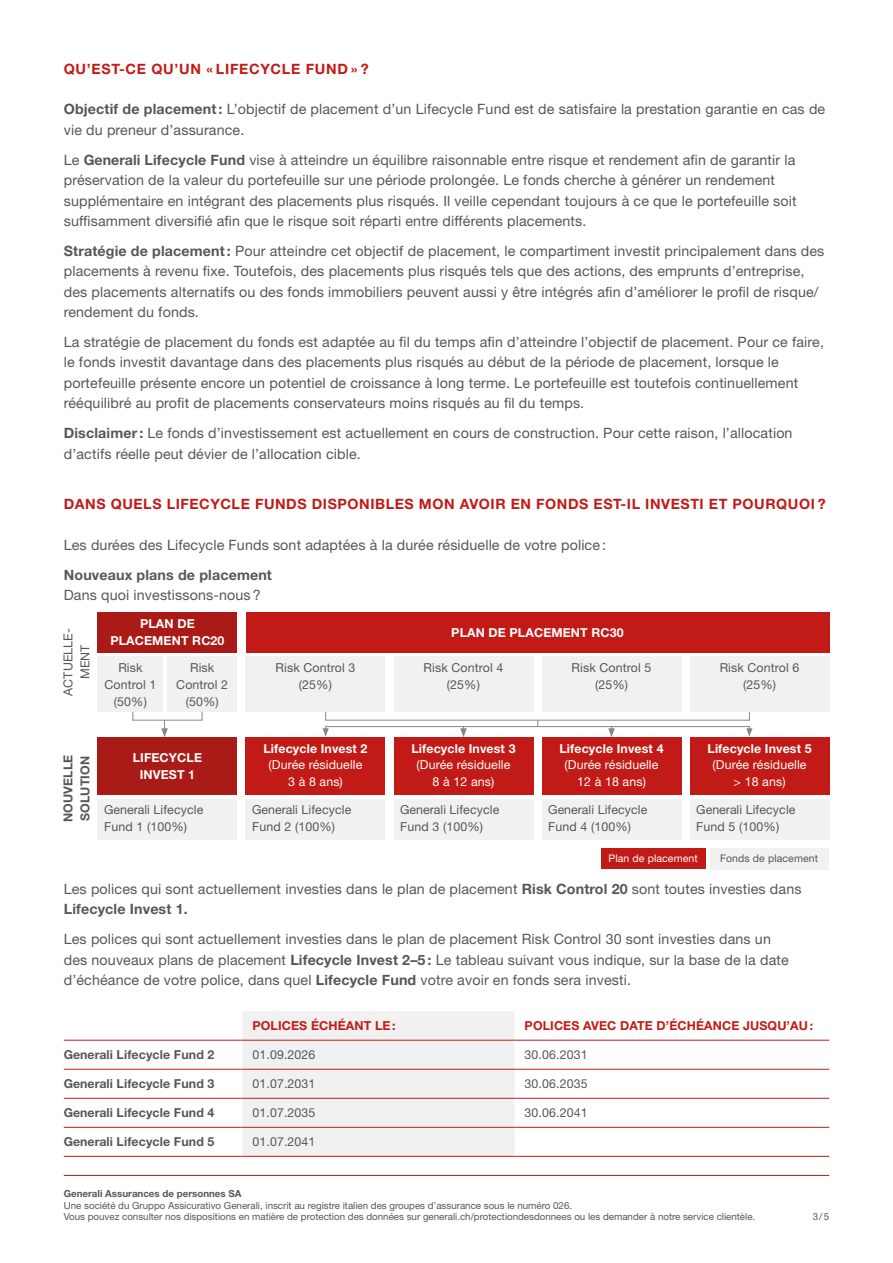
<style>
.page{position:relative;width:893px;height:1263px;background:#fff}
.page>*{position:absolute;margin:0;border:0;box-sizing:border-box;transform-origin:0 0}
.t1{font:14.25px/20.2px "Helvetica Neue LT Std";letter-spacing:.01em;color:#575757}
.t2{font:700 14.25px "Helvetica Neue LT Std";letter-spacing:.04em;color:#c21b17}
.t3{font:700 14.25px "Helvetica Neue LT Std";letter-spacing:.01em;color:#575757}
.t4{font:12.3px/17px "Helvetica Neue LT Std";letter-spacing:.01em;color:#575757;text-align:center}
.t5{font:700 12.3px/17px "Helvetica Neue LT Std";letter-spacing:.01em;color:#fff;text-align:center}
.t6{font:700 12.3px/17px "Helvetica Neue LT Std";letter-spacing:.01em;color:#575757}
.t7{font:12.3px/17px "Helvetica Neue LT Std";letter-spacing:.01em;color:#fff;text-align:center}
.t8{font:700 12.3px "Helvetica Neue LT Std";letter-spacing:.01em;color:#c21b17}
.t9{font:10.5px "Helvetica Neue LT Std";letter-spacing:.01em;color:#575757}
.t10{font:10.5px "Helvetica Neue LT Std";letter-spacing:.01em;color:#fff}
.t11{font:9.75px/11.7px "Helvetica Neue LT Std";color:#575757}
.t12{font:700 9.75px "Helvetica Neue LT Std";color:#575757}
.s1{font-weight:700}
</style>
<div class="page">
<hr style="left:64px;top:1175px;width:765px;height:1px;background:#c21b17">
<div style="left:242px;top:1011px;width:272px;height:145px;background:#f1f1f1"></div>
<hr style="left:64px;top:1156px;width:178px;height:1px;background:#c21b17">
<hr style="left:242px;top:1156px;width:272px;height:1px;background:#c21b17">
<hr style="left:514px;top:1156px;width:315px;height:1px;background:#c21b17">
<hr style="left:64px;top:1040px;width:178px;height:1px;background:#c21b17">
<hr style="left:64px;top:1069px;width:178px;height:1px;background:#c21b17">
<hr style="left:64px;top:1098px;width:178px;height:1px;background:#c21b17">
<hr style="left:242px;top:1040px;width:272px;height:1px;background:#c21b17">
<hr style="left:242px;top:1069px;width:272px;height:1px;background:#c21b17">
<hr style="left:242px;top:1098px;width:272px;height:1px;background:#c21b17">
<hr style="left:514px;top:1040px;width:315px;height:1px;background:#c21b17">
<hr style="left:514px;top:1069px;width:315px;height:1px;background:#c21b17">
<hr style="left:514px;top:1098px;width:315px;height:1px;background:#c21b17">
<hr style="left:64px;top:1127px;width:178px;height:1px;background:#c21b17">
<hr style="left:242px;top:1127px;width:272px;height:1px;background:#c21b17">
<hr style="left:514px;top:1127px;width:315px;height:1px;background:#c21b17">
<div style="left:98px;top:612px;width:139px;height:40px;background:#aa1b17"></div>
<div style="left:98px;top:737px;width:139px;height:58px;background:#aa1b17"></div>
<div style="left:98px;top:799px;width:139px;height:40px;background:#f1f1f1"></div>
<div style="left:246px;top:737px;width:139px;height:58px;background:#c21b17"></div>
<div style="left:246px;top:799px;width:139px;height:40px;background:#f1f1f1"></div>
<div style="left:394px;top:737px;width:139px;height:58px;background:#c21b17"></div>
<div style="left:394px;top:799px;width:139px;height:40px;background:#f1f1f1"></div>
<div style="left:542px;top:737px;width:139px;height:58px;background:#c21b17"></div>
<div style="left:542px;top:799px;width:139px;height:40px;background:#f1f1f1"></div>
<div style="left:690px;top:737px;width:139px;height:58px;background:#c21b17"></div>
<div style="left:690px;top:799px;width:139px;height:40px;background:#f1f1f1"></div>
<div style="left:98px;top:656px;width:65px;height:56px;background:#f1f1f1"></div>
<div style="left:167px;top:656px;width:70px;height:56px;background:#f1f1f1"></div>
<div style="left:246px;top:656px;width:139px;height:56px;background:#f1f1f1"></div>
<div style="left:394px;top:656px;width:139px;height:56px;background:#f1f1f1"></div>
<div style="left:542px;top:656px;width:139px;height:56px;background:#f1f1f1"></div>
<div style="left:690px;top:656px;width:139px;height:56px;background:#f1f1f1"></div>
<div style="left:246px;top:612px;width:583px;height:40px;background:#c21b17"></div>
<div style="left:601px;top:848px;width:104px;height:20px;background:#c21b17"></div>
<div style="left:710px;top:848px;width:118px;height:21px;background:#f1f1f1"></div>
<div style="left:325px;top:726px;width:425px;height:5px;border:1px solid #878787"></div>
<svg style="left:746px;top:728px;width:6px;height:9px"></svg>
<svg style="left:323px;top:728px;width:6px;height:9px"></svg>
<svg style="left:132px;top:712px;width:70px;height:25px"></svg>
<svg style="left:460px;top:726px;width:7px;height:11px"></svg>
<svg style="left:608px;top:726px;width:7px;height:11px"></svg>
<p class="t2" style="left:64px;top:60px;width:306px">QU’EST-CE QU’UN « LIFECYCLE FUND » ?</p>
<p class="t1" style="left:64px;top:99px;width:763px"><span class="s1">Objectif de placement:</span> L’objectif de placement d’un Lifecycle Fund est de satisfaire la prestation garantie en cas de vie du preneur d’assurance.</p>
<p class="t1" style="left:64px;top:150px;width:734px">Le <span class="s1">Generali Lifecycle Fund</span> vise à atteindre un équilibre raisonnable entre risque et rendement afin de garantir la préservation de la valeur du portefeuille sur une période prolongée. Le fonds cherche à générer un rendement supplémentaire en intégrant des placements plus risqués. Il veille cependant toujours à ce que le portefeuille soit suffisamment diversifié afin que le risque soit réparti entre différents placements.</p>
<p class="t1" style="left:64px;top:241px;width:762px"><span class="s1">Stratégie de placement:</span> Pour atteindre cet objectif de placement, le compartiment investit principalement dans des placements à revenu fixe. Toutefois, des placements plus risqués tels que des actions, des emprunts d’entreprise, des placements alternatifs ou des fonds immobiliers peuvent aussi y être intégrés afin d’améliorer le profil de risque/ rendement du fonds.</p>
<p class="t1" style="left:64px;top:332px;width:762px">La stratégie de placement du fonds est adaptée au fil du temps afin d’atteindre l’objectif de placement. Pour ce faire, le fonds investit davantage dans des placements plus risqués au début de la période de placement, lorsque le portefeuille présente encore un potentiel de croissance à long terme. Le portefeuille est toutefois continuellement rééquilibré au profit de placements conservateurs moins risqués au fil du temps.</p>
<p class="t1" style="left:64px;top:423px;width:730px"><span class="s1">Disclaimer:</span> Le fonds d’investissement est actuellement en cours de construction. Pour cette raison, l’allocation d’actifs réelle peut dévier de l’allocation cible.</p>
<p class="t2" style="left:64px;top:495px;width:763px">DANS QUELS LIFECYCLE FUNDS DISPONIBLES MON AVOIR EN FONDS EST-IL INVESTI ET POURQUOI ?</p>
<p class="t1" style="left:64px;top:534px;width:544px">Les durées des Lifecycle Funds sont adaptées à la durée résiduelle de votre police :</p>
<p class="t3" style="left:64px;top:566px;width:210px">Nouveaux plans de placement</p>
<p class="t1" style="left:64px;top:585px;width:198px">Dans quoi investissons-nous ?</p>
<p class="t4" style="left:60px;top:696px;width:69px;rotate:-90deg">ACTUELLE-<br>MENT</p>
<p class="t5" style="left:110px;top:615px;width:116px">PLAN DE<br>PLACEMENT RC20</p>
<p class="t5" style="left:451px;top:623px;width:174px">PLAN DE PLACEMENT RC30</p>
<p class="t4" style="left:105px;top:659px;width:53px">Risk<br>Control 1 (50%)</p>
<p class="t4" style="left:176px;top:659px;width:53px">Risk<br>Control 2 (50%)</p>
<p class="t4" style="left:276px;top:659px;width:81px">Risk Control 3 (25%)</p>
<p class="t4" style="left:424px;top:659px;width:81px">Risk Control 4 (25%)</p>
<p class="t4" style="left:572px;top:659px;width:81px">Risk Control 5 (25%)</p>
<p class="t4" style="left:720px;top:659px;width:81px">Risk Control 6 (25%)</p>
<p class="t6" style="left:59px;top:822px;width:69px;rotate:-90deg">NOUVELLE<br>SOLUTION</p>
<p class="t5" style="left:133px;top:749px;width:71px">LIFECYCLE<br>INVEST 1</p>
<p class="t4" style="left:104px;top:801px;width:101px;text-align:left">Generali Lifecycle<br>Fund 1 (100%)</p>
<p class="t5" style="left:263px;top:739px;width:106px">Lifecycle Invest 2</p>
<p class="t7" style="left:269px;top:756px;width:95px">(Durée résiduelle<br>3 à 8 ans)</p>
<p class="t4" style="left:252px;top:801px;width:101px;text-align:left">Generali Lifecycle<br>Fund 2 (100%)</p>
<p class="t5" style="left:411px;top:739px;width:106px">Lifecycle Invest 3</p>
<p class="t7" style="left:417px;top:756px;width:95px">(Durée résiduelle<br>8 à 12 ans)</p>
<p class="t4" style="left:400px;top:801px;width:101px;text-align:left">Generali Lifecycle<br>Fund 3 (100%)</p>
<p class="t5" style="left:559px;top:739px;width:106px">Lifecycle Invest 4</p>
<p class="t7" style="left:565px;top:756px;width:95px">(Durée résiduelle<br>12 à 18 ans)</p>
<p class="t4" style="left:548px;top:801px;width:101px;text-align:left">Generali Lifecycle<br>Fund 4 (100%)</p>
<p class="t5" style="left:707px;top:739px;width:106px">Lifecycle Invest 5</p>
<p class="t7" style="left:713px;top:756px;width:95px">(Durée résiduelle &gt; 18 ans)</p>
<p class="t4" style="left:696px;top:801px;width:101px;text-align:left">Generali Lifecycle<br>Fund 5 (100%)</p>
<p class="t10" style="left:608px;top:852px;width:91px">Plan de placement</p>
<p class="t9" style="left:720px;top:852px;width:100px">Fonds de placement</p>
<p class="t1" style="left:64px;top:878px;width:739px">Les polices qui sont actuellement investies dans le plan de placement <span class="s1">Risk Control 20</span> sont toutes investies dans<br><span class="s1">Lifecycle Invest 1.</span></p>
<p class="t1" style="left:64px;top:929px;width:726px">Les polices qui sont actuellement investies dans le plan de placement Risk Control 30 sont investies dans un des nouveaux plans de placement <span class="s1">Lifecycle Invest 2–5 :</span> Le tableau suivant vous indique, sur la base de la date d’échéance de votre police, dans quel <span class="s1">Lifecycle Fund</span> votre avoir en fonds sera investi.</p>
<p class="t8" style="left:252px;top:1018px;width:145px">POLICES ÉCHÉANT LE:</p>
<p class="t8" style="left:525px;top:1018px;width:290px">POLICES AVEC DATE D’ÉCHÉANCE JUSQU’AU:</p>
<p class="t6" style="left:64px;top:1046px;width:152px">Generali Lifecycle Fund 2</p>
<p class="t4" style="left:252px;top:1046px;width:65px">01.09.2026</p>
<p class="t4" style="left:525px;top:1046px;width:65px">30.06.2031</p>
<p class="t6" style="left:64px;top:1075px;width:152px">Generali Lifecycle Fund 3</p>
<p class="t4" style="left:252px;top:1075px;width:65px">01.07.2031</p>
<p class="t4" style="left:525px;top:1075px;width:65px">30.06.2035</p>
<p class="t6" style="left:64px;top:1104px;width:152px">Generali Lifecycle Fund 4</p>
<p class="t4" style="left:252px;top:1104px;width:65px">01.07.2035</p>
<p class="t4" style="left:525px;top:1104px;width:65px">30.06.2041</p>
<p class="t6" style="left:64px;top:1133px;width:152px">Generali Lifecycle Fund 5</p>
<p class="t4" style="left:252px;top:1133px;width:65px">01.07.2041</p>
<p class="t12" style="left:64px;top:1187px;width:179px">Generali Assurances de personnes SA</p>
<p class="t11" style="left:64px;top:1199px;width:693px">Une société du Gruppo Assicurativo Generali, inscrit au registre italien des groupes d’assurance sous le numéro 026.<br>Vous pouvez consulter nos dispositions en matière de protection des données sur generali.ch/protectiondesdonnees ou les demander à notre service clientèle.</p>
<p class="t11" style="left:813px;top:1211px;width:18px">3/5</p>
</div>
